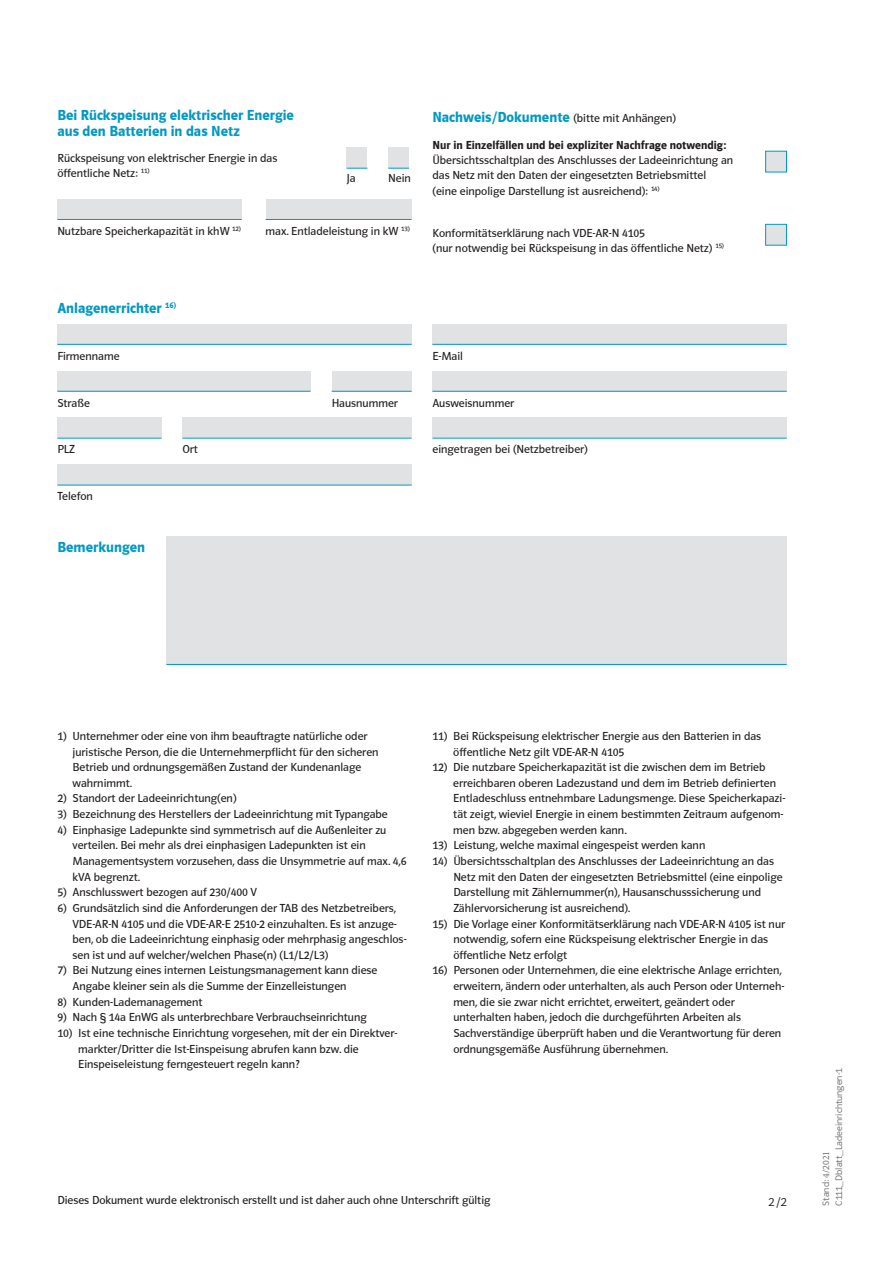
<style>
.page{position:relative;width:893px;height:1263px;background:#fff}
.page>*{position:absolute;margin:0;border:0;box-sizing:border-box;transform-origin:0 0}
.Formular_Zwischenhea{font:15px/15.6px "Polo 11 R Bold";color:#0099c3}
.Formular_Checkboxtex{font:15px "Polo 11 R Bold";color:#0099c3}
.Formular_Paginierung{font:12.75px "Polo 11 R Leicht";color:#231f20}
.Formulartext_11_Buch{font:12px/15.6px "Polo 11 R";color:#231f20}
.Formular_Checkboxtex-2{font:12px/15.5px "Polo 11 R";color:#231f20}
.t1{font:9.75px/13px "Polo 11 R Leicht";color:#6c6d70}
.s1{font-family:"Polo 11 R";font-size:12px;color:#231f20}
.s2{font-family:"Polo";font-weight:700}
.s3{font-family:"Minion Pro"}
</style>
<div class="page">
<div style="left:347px;top:148px;width:20px;height:20px;background:#e1e2e4"></div>
<svg style="left:347px;top:168px;width:20px;height:1px"></svg>
<div style="left:388px;top:148px;width:21px;height:20px;background:#e1e2e4"></div>
<svg style="left:388px;top:168px;width:21px;height:1px"></svg>
<div style="left:57px;top:199px;width:185px;height:21px;background:#e1e2e4"></div>
<hr style="left:57px;top:219px;width:185px;height:1px;background:#0099c3">
<div style="left:266px;top:199px;width:146px;height:21px;background:#e1e2e4"></div>
<hr style="left:266px;top:219px;width:146px;height:1px;background:#0099c3">
<div style="left:57px;top:324px;width:355px;height:21px;background:#e1e2e4"></div>
<hr style="left:57px;top:344px;width:355px;height:1px;background:#0099c3">
<div style="left:57px;top:417px;width:105px;height:21px;background:#e1e2e4"></div>
<hr style="left:57px;top:438px;width:105px;height:1px;background:#0099c3">
<div style="left:182px;top:417px;width:230px;height:21px;background:#e1e2e4"></div>
<hr style="left:182px;top:438px;width:230px;height:1px;background:#0099c3">
<div style="left:57px;top:464px;width:355px;height:21px;background:#e1e2e4"></div>
<hr style="left:57px;top:485px;width:355px;height:1px;background:#0099c3">
<div style="left:432px;top:324px;width:355px;height:21px;background:#e1e2e4"></div>
<hr style="left:432px;top:344px;width:355px;height:1px;background:#0099c3">
<div style="left:432px;top:371px;width:355px;height:20px;background:#e1e2e4"></div>
<hr style="left:432px;top:391px;width:355px;height:1px;background:#0099c3">
<div style="left:432px;top:417px;width:355px;height:21px;background:#e1e2e4"></div>
<hr style="left:432px;top:438px;width:355px;height:1px;background:#0099c3">
<div style="left:166px;top:536px;width:621px;height:129px;background:#e1e2e4"></div>
<hr style="left:166px;top:664px;width:621px;height:1px;background:#0099c3">
<div style="left:57px;top:371px;width:253px;height:20px;background:#e1e2e4"></div>
<hr style="left:57px;top:391px;width:253px;height:1px;background:#0099c3">
<div style="left:332px;top:371px;width:80px;height:20px;background:#e1e2e4"></div>
<hr style="left:332px;top:391px;width:80px;height:1px;background:#0099c3">
<div style="left:766px;top:151px;width:20px;height:21px;background:#e1e2e4"></div>
<div style="left:765px;top:151px;width:22px;height:21px;border:1px solid #0099c3"></div>
<div style="left:766px;top:224px;width:20px;height:21px;background:#e1e2e4"></div>
<div style="left:765px;top:224px;width:22px;height:21px;border:1px solid #0099c3"></div>
<p class="Formular_Zwischenhea" style="left:57px;top:107px;width:238px">Bei Rückspeisung elektrischer Energie aus den Batterien in das Netz</p>
<p class="Formular_Checkboxtex-2" style="left:57px;top:150px;width:222px">Rückspeisung von elektrischer Energie in das</p>
<p class="Formular_Checkboxtex-2" style="left:57px;top:166px;width:94px">öffentliche Netz: <sup>11)</sup></p>
<p class="Formulartext_11_Buch" style="left:347px;top:171px;width:11px">Ja</p>
<p class="Formulartext_11_Buch" style="left:388px;top:171px;width:24px">Nein</p>
<p class="Formulartext_11_Buch" style="left:57px;top:223px;width:185px">Nutzbare Speicherkapazität in khW <sup>12)</sup></p>
<p class="Formulartext_11_Buch" style="left:266px;top:223px;width:146px">max. Entladeleistung in kW <sup>13)</sup></p>
<p class="Formular_Zwischenhea" style="left:57px;top:300px;width:120px">Anlagenerrichter <sup>16)</sup></p>
<p class="Formulartext_11_Buch" style="left:57px;top:348px;width:64px">Firmenname</p>
<p class="Formulartext_11_Buch" style="left:57px;top:395px;width:34px">Straße</p>
<p class="Formulartext_11_Buch" style="left:332px;top:395px;width:68px">Hausnummer</p>
<p class="Formulartext_11_Buch" style="left:57px;top:442px;width:19px">PLZ</p>
<p class="Formulartext_11_Buch" style="left:182px;top:442px;width:17px">Ort</p>
<p class="Formulartext_11_Buch" style="left:57px;top:489px;width:37px">Telefon</p>
<p class="Formular_Zwischenhea" style="left:57px;top:540px;width:89px">Bemerkungen</p>
<p class="Formular_Checkboxtex" style="left:432px;top:109px;width:245px">Nachweis/Dokumente <span class="s1">(bitte mit Anhängen)</span></p>
<p class="Formular_Checkboxtex-2" style="left:432px;top:137px;width:302px"><span class="s2">Nur in Einzelfällen und bei expliziter Nachfrage notwendig:<br></span>Übersichtsschaltplan des Anschlusses der Ladeeinrichtung an das Netz mit den Daten der eingesetzten Betriebsmittel (eine einpolige Darstellung ist ausreichend): <sup>14)</sup></p>
<p class="Formular_Checkboxtex-2" style="left:432px;top:225px;width:293px">Konformitätserklärung nach VDE-AR-N 4105<br>(nur notwendig bei Rückspeisung in das öffentliche Netz) <sup>15)</sup></p>
<p class="Formulartext_11_Buch" style="left:432px;top:348px;width:32px">E-Mail</p>
<p class="Formulartext_11_Buch" style="left:432px;top:395px;width:83px">Ausweisnummer</p>
<p class="Formulartext_11_Buch" style="left:432px;top:442px;width:157px">eingetragen bei (Netzbetreiber)</p>
<p class="Formulartext_11_Buch" style="left:73px;top:728px;width:308px;text-indent:-15px">1) Unternehmer oder eine von ihm beauftragte natürliche oder juristische Person, die die Unternehmerpflicht für den sicheren Betrieb und ordnungsgemäßen Zustand der Kundenanlage wahrnimmt.</p>
<p class="Formulartext_11_Buch" style="left:57px;top:791px;width:181px">2) Standort der Ladeeinrichtung(en)</p>
<p class="Formulartext_11_Buch" style="left:57px;top:806px;width:332px">3) Bezeichnung des Herstellers der Ladeeinrichtung mit Typangabe</p>
<p class="Formulartext_11_Buch" style="left:73px;top:822px;width:335px;text-indent:-15px">4) Einphasige Ladepunkte sind symmetrisch auf die Außenleiter zu verteilen. Bei mehr als drei einphasigen Ladepunkten ist ein Managementsystem vorzusehen, dass die Unsymmetrie auf max. 4,6 kVA begrenzt.</p>
<p class="Formulartext_11_Buch" style="left:57px;top:885px;width:201px">5) Anschlusswert bezogen auf 230/400 V</p>
<p class="Formulartext_11_Buch" style="left:73px;top:900px;width:335px;text-indent:-15px">6) Grundsätzlich sind die Anforderungen der TAB des Netzbetreibers, VDE-AR-N 4105 und die VDE-AR-E 2510-2 einzuhalten. Es ist anzuge&shy;ben, ob die Ladeeinrichtung einphasig oder mehrphasig angeschlos&shy;sen ist und auf welcher/welchen Phase(n) (L1/L2/L3)</p>
<p class="Formulartext_11_Buch" style="left:73px;top:963px;width:306px;text-indent:-15px">7) Bei Nutzung eines internen Leistungsmanagement kann diese<br>Angabe kleiner sein als die Summe der Einzelleistungen</p>
<p class="Formulartext_11_Buch" style="left:57px;top:994px;width:147px">8) Kunden-Lademanagement</p>
<p class="Formulartext_11_Buch" style="left:57px;top:1010px;width:311px">9) Nach § 14a EnWG als unterbrechbare Verbrauchseinrichtung</p>
<p class="Formulartext_11_Buch" style="left:78px;top:1025px;width:321px;text-indent:-21px">10) Ist eine technische Einrichtung vorgesehen, mit der ein Direktver&shy;markter/Dritter die Ist-Einspeisung abrufen kann bzw. die<br>Einspeiseleistung ferngesteuert regeln kann?</p>
<p class="Formulartext_11_Buch" style="left:453px;top:728px;width:309px;text-indent:-21px">11) Bei Rückspeisung elektrischer Energie aus den Batterien in das öffentliche Netz gilt VDE-AR-N 4105</p>
<p class="Formulartext_11_Buch" style="left:453px;top:760px;width:333px;text-indent:-21px">12) Die nutzbare Speicherkapazität ist die zwischen dem im Betrieb erreichbaren oberen Ladezustand und dem im Betrieb definierten Entladeschluss entnehmbare Ladungsmenge. Diese Speicherkapazi&shy;tät zeigt, wieviel Energie in einem bestimmten Zeitraum aufgenom&shy;men bzw. abgegeben werden kann.</p>
<p class="Formulartext_11_Buch" style="left:432px;top:838px;width:274px">13) Leistung, welche maximal eingespeist werden kann</p>
<p class="Formulartext_11_Buch" style="left:453px;top:853px;width:331px;text-indent:-21px">14) Übersichtsschaltplan des Anschlusses der Ladeeinrichtung an das Netz mit den Daten der eingesetzten Betriebsmittel (eine einpolige Darstellung mit Zählernummer(n), Hausanschusssicherung und Zählervorsicherung ist ausreichend).</p>
<p class="Formulartext_11_Buch" style="left:453px;top:916px;width:333px;text-indent:-21px">15) Die Vorlage einer Konformitätserklärung nach VDE-AR-N 4105 ist nur notwendig, sofern eine Rückspeisung elektrischer Energie in das öffentliche Netz erfolgt</p>
<p class="Formulartext_11_Buch" style="left:453px;top:963px;width:333px;text-indent:-21px">16) Personen oder Unternehmen, die eine elektrische Anlage errichten, erweitern, ändern oder unterhalten, als auch Person oder Unterneh&shy;men, die sie zwar nicht errichtet, erweitert, geändert oder unterhalten haben, jedoch die durchgeführten Arbeiten als Sachverständige überprüft haben und die Verantwortung für deren ordnungsgemäße Ausführung übernehmen.</p>
<p class="Formular_Checkboxtex-2" style="left:57px;top:1192px;width:435px">Dieses Dokument wurde elektronisch erstellt und ist daher auch ohne Unterschrift gültig</p>
<p class="Formular_Paginierung" style="left:768px;top:1194px;width:20px">2/2</p>
<p class="t1" style="left:819px;top:1205px;width:139px;rotate:-90deg">Stand: <span class="s3">4/</span>20<span class="s3">21<br></span>C111_Dblatt_Ladeeinrichtungen-1</p>
</div>
